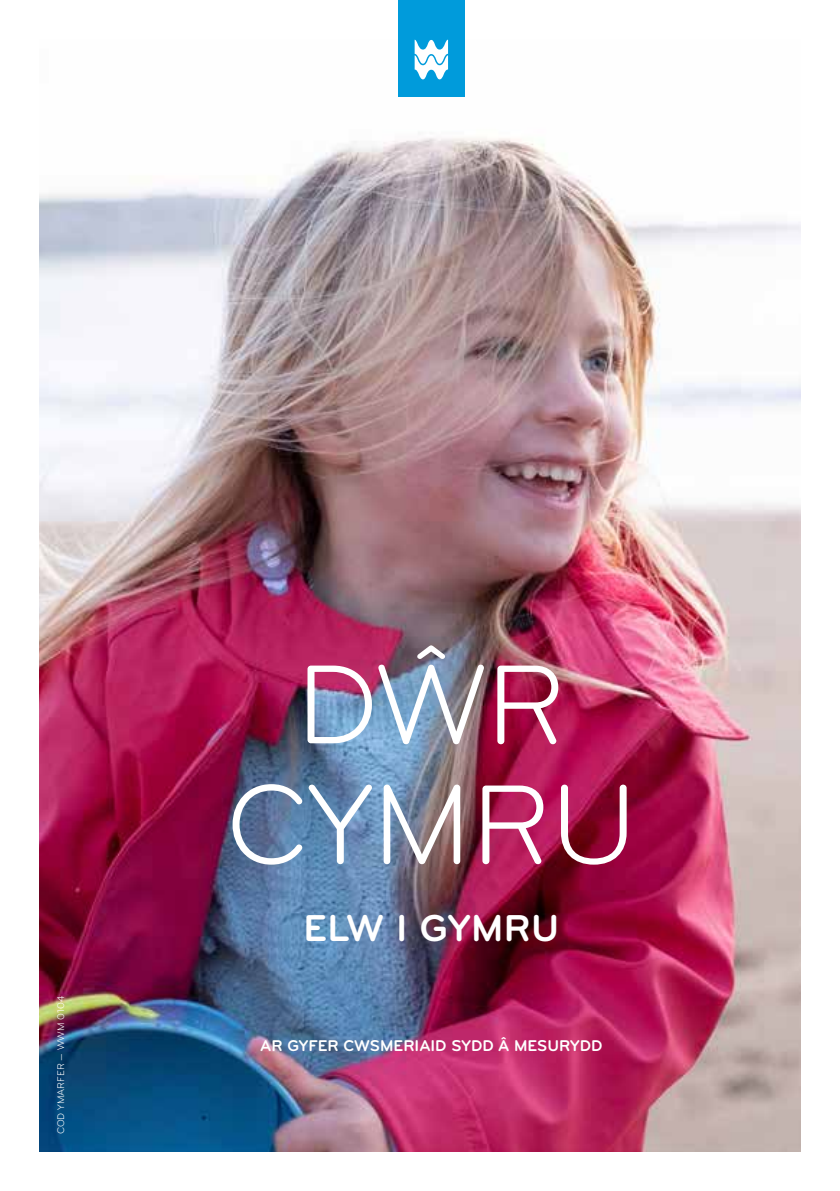
<style>
.page{position:relative;width:840px;height:1191px;background:#fff}
.page>*{position:absolute;margin:0;border:0;box-sizing:border-box;transform-origin:0 0}
.t1{font:116.6px/120px "Bryant Pro Regular Alternate";color:#fff;text-align:center}
.t2{font:38.8px "Bryant Pro Bold Alternate";letter-spacing:.01em;color:#fff}
.t3{font:16.2px "Bryant Pro Bold Alternate";color:#fff}
.t4{font:10px "Bryant Pro Regular Alternate";color:#fff}
</style>
<div class="page">
<img style="left:40px;top:40px;width:759px;height:1111px">
<div style="left:398px;top:0;width:66px;height:96px;background:#009bdb"></div>
<svg style="left:414px;top:40px;width:34px;height:39px"></svg>
<p class="t4" style="left:55px;top:1134px;width:140px;rotate:-90deg">COD YMARFER — WWM 0104</p>
<h1 class="t1" style="left:226px;top:645px;width:412px">DŴR<br>CYMRU</h1>
<h2 class="t2" style="left:303px;top:904px;width:257px">ELW I GYMRU</h2>
<p class="t3" style="left:260px;top:1035px;width:343px">AR GYFER CWSMERIAID SYDD Â MESURYDD</p>
</div>
